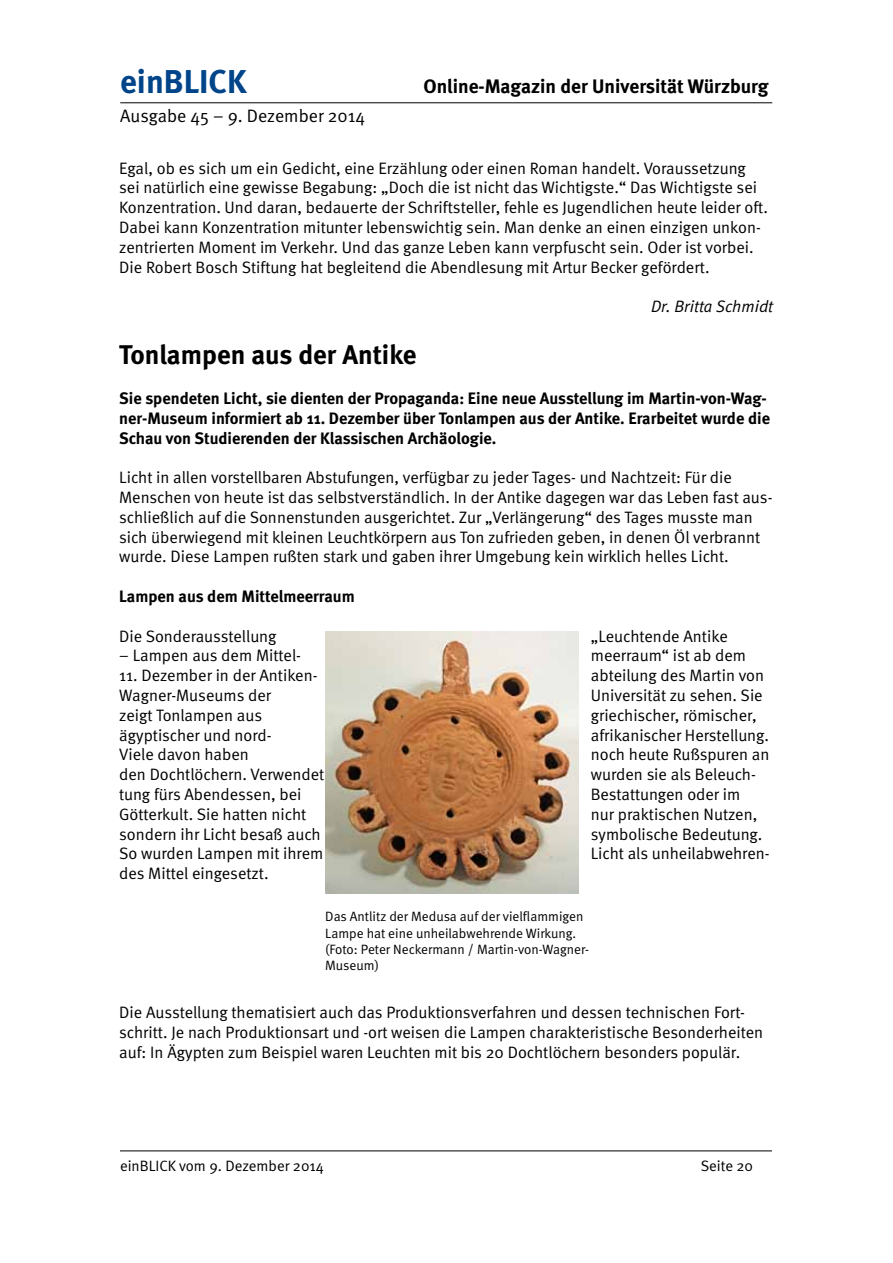
<style>
.page{position:relative;width:893px;height:1263px;background:#fff}
.page>*{position:absolute;margin:0;border:0;box-sizing:border-box;transform-origin:0 0}
.t1{font:700 33px "Meta";color:#004489}
.t2{font:700 27px "Meta";color:#000}
.t3{font:700 19.5px "Meta";color:#000}
.t4{font:18px "Meta Normal";color:#000}
.t5{font:16.5px/19.8px "Meta Normal";color:#000}
.t6{font:700 16.5px/19.8px "Meta";color:#000}
.t7{font:italic 16.5px "Meta Normal";color:#000}
.t8{font:15px "Meta Normal";color:#000}
.t9{font:13.5px/16.2px "Meta Normal";color:#000}
</style>
<div class="page">
<hr style="left:120px;top:102px;width:652px;height:1px;background:#000">
<hr style="left:120px;top:1150px;width:652px;height:1px;background:#000">
<img style="left:325px;top:631px;width:254px;height:263px">
<h1 class="t1" style="left:120px;top:60px;width:128px">einBLICK</h1>
<p class="t3" style="left:423px;top:73px;width:346px">Online-Magazin der Universität Würzburg</p>
<p class="t4" style="left:120px;top:105px;width:246px">Ausgabe 45 – 9. Dezember 2014</p>
<p class="t5" style="left:119px;top:158px;width:650px">Egal, ob es sich um ein Gedicht, eine Erzählung oder einen Roman handelt. Voraussetzung sei natürlich eine gewisse Begabung: „Doch die ist nicht das Wichtigste.“ Das Wichtigste sei Konzentration. Und daran, bedauerte der Schriftsteller, fehle es Jugendlichen heute leider oft.<br>Dabei kann Konzentration mitunter lebenswichtig sein. Man denke an einen einzigen unkon&shy;zentrierten Moment im Verkehr. Und das ganze Leben kann verpfuscht sein. Oder ist vorbei.<br>Die Robert Bosch Stiftung hat begleitend die Abendlesung mit Artur Becker gefördert.</p>
<p class="t7" style="left:651px;top:297px;width:124px">Dr. Britta Schmidt</p>
<h2 class="t2" style="left:119px;top:338px;width:299px">Tonlampen aus der Antike</h2>
<p class="t6" style="left:119px;top:388px;width:652px">Sie spendeten Licht, sie dienten der Propaganda: Eine neue Ausstellung im Martin-von-Wag&shy;ner-Museum informiert ab 11. Dezember über Tonlampen aus der Antike. Erarbeitet wurde die<br>Schau von Studierenden der Klassischen Archäologie.</p>
<p class="t5" style="left:119px;top:467px;width:655px">Licht in allen vorstellbaren Abstufungen, verfügbar zu jeder Tages- und Nachtzeit: Für die Menschen von heute ist das selbstverständlich. In der Antike dagegen war das Leben fast aus&shy;schließlich auf die Sonnenstunden ausgerichtet. Zur „Verlängerung“ des Tages musste man sich überwiegend mit kleinen Leuchtkörpern aus Ton zufrieden geben, in denen Öl verbrannt wurde. Diese Lampen rußten stark und gaben ihrer Umgebung kein wirklich helles Licht.</p>
<p class="t6" style="left:119px;top:586px;width:237px">Lampen aus dem Mittelmeerraum</p>
<p class="t5" style="left:119px;top:626px;width:159px">Die Sonderausstellung</p>
<p class="t5" style="left:591px;top:626px;width:138px">„Leuchtende Antike</p>
<p class="t5" style="left:119px;top:646px;width:183px">– Lampen aus dem Mittel-</p>
<p class="t5" style="left:591px;top:646px;width:157px">meerraum“ ist ab dem</p>
<p class="t5" style="left:119px;top:665px;width:200px">11. Dezember in der Antiken-</p>
<p class="t5" style="left:591px;top:665px;width:175px">abteilung des Martin von</p>
<p class="t5" style="left:119px;top:685px;width:153px">Wagner-Museums der</p>
<p class="t5" style="left:591px;top:685px;width:173px">Universität zu sehen. Sie</p>
<p class="t5" style="left:119px;top:705px;width:144px">zeigt Tonlampen aus</p>
<p class="t5" style="left:591px;top:705px;width:167px">griechischer, römischer,</p>
<p class="t5" style="left:119px;top:725px;width:154px">ägyptischer und nord-</p>
<p class="t5" style="left:591px;top:725px;width:180px">afrikanischer Herstellung.</p>
<p class="t5" style="left:119px;top:745px;width:131px">Viele davon haben</p>
<p class="t5" style="left:591px;top:745px;width:180px">noch heute Rußspuren an</p>
<p class="t5" style="left:119px;top:764px;width:207px">den Dochtlöchern. Verwendet</p>
<p class="t5" style="left:591px;top:764px;width:167px">wurden sie als Beleuch-</p>
<p class="t5" style="left:119px;top:784px;width:184px">tung fürs Abendessen, bei</p>
<p class="t5" style="left:591px;top:784px;width:151px">Bestattungen oder im</p>
<p class="t5" style="left:119px;top:804px;width:189px">Götterkult. Sie hatten nicht</p>
<p class="t5" style="left:591px;top:804px;width:168px">nur praktischen Nutzen,</p>
<p class="t5" style="left:119px;top:824px;width:203px">sondern ihr Licht besaß auch</p>
<p class="t5" style="left:591px;top:824px;width:173px">symbolische Bedeutung.</p>
<p class="t5" style="left:119px;top:844px;width:206px">So wurden Lampen mit ihrem</p>
<p class="t5" style="left:591px;top:844px;width:180px">Licht als unheilabwehren-</p>
<p class="t5" style="left:119px;top:863px;width:151px">des Mittel eingesetzt.</p>
<p class="t9" style="left:325px;top:908px;width:265px">Das Antlitz der Medusa auf der vielflammigen Lampe hat eine unheilabwehrende Wirkung. (Foto: Peter Neckermann / Martin-von-Wagner-Museum)</p>
<p class="t5" style="left:119px;top:1002px;width:646px">Die Ausstellung thematisiert auch das Produktionsverfahren und dessen technischen Fort&shy;schritt. Je nach Produktionsart und -ort weisen die Lampen charakteristische Besonderheiten auf: In Ägypten zum Beispiel waren Leuchten mit bis 20 Dochtlöchern besonders populär.</p>
<p class="t8" style="left:120px;top:1157px;width:205px">einBLICK vom 9. Dezember 2014</p>
<p class="t8" style="left:701px;top:1157px;width:54px">Seite 20</p>
</div>
